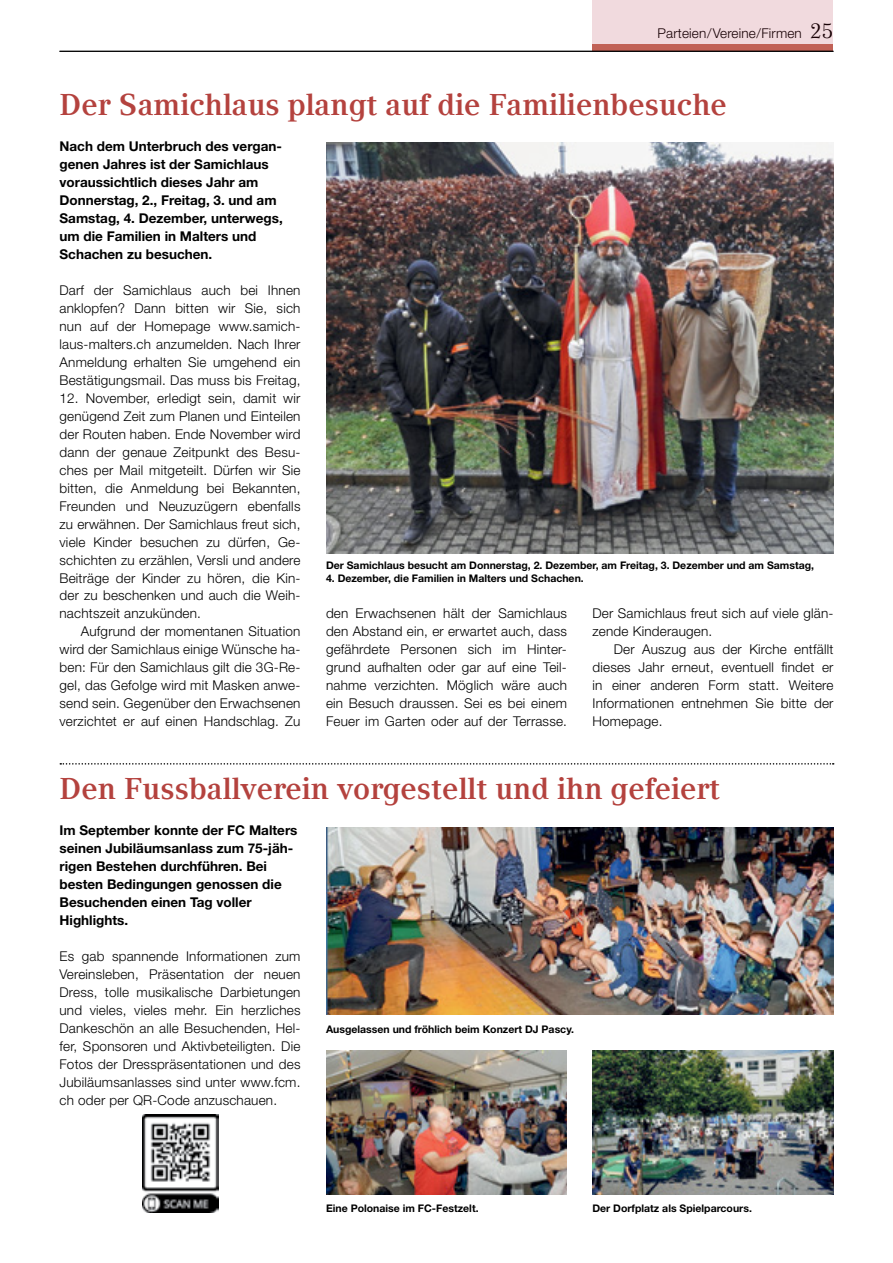
<style>
.page{position:relative;width:893px;height:1263px;background:#fff}
.page>*{position:absolute;margin:0;border:0;box-sizing:border-box;transform-origin:0 0}
.t1{font:700 30px "Compatil Text LT Com";letter-spacing:.005em;color:#b4423e}
.t2{font:300 13.5px/18px "Helvetica Neue LT Std";letter-spacing:.015em;color:#000;text-align:justify}
.t3{font:700 13.5px/18px "Helvetica Neue LT Std";color:#000}
.t4{font:700 10.5px "Helvetica Neue LT Std";color:#000}
.s1{font-family:"Compatil Text LT Com";font-weight:400;font-size:21px}
</style>
<div class="page">
<div style="left:592px;top:0;width:241px;height:51px;background:#f1dade"></div>
<div style="left:592px;top:45px;width:241px;height:6px;background:#c16156"></div>
<hr style="left:60px;top:51px;width:773px;height:1px;background:#000">
<img style="left:326px;top:142px;width:507px;height:411px">
<svg style="left:60px;top:763px;width:774px;height:2px"></svg>
<img style="left:142px;top:1114px;width:76px;height:99px">
<img style="left:326px;top:827px;width:507px;height:188px">
<img style="left:326px;top:1051px;width:241px;height:144px">
<img style="left:592px;top:1051px;width:241px;height:144px">
<p class="t2" style="left:657px;top:24px;width:177px">Parteien/Vereine/Firmen <span class="s1">25</span></p>
<h1 class="t1" style="left:60px;top:87px;width:669px">Der Samichlaus plangt auf die Familienbesuche</h1>
<p class="t3" style="left:60px;top:136px;width:225px">Nach dem Unterbruch des vergan&shy;genen Jahres ist der Samichlaus voraussichtlich dieses Jahr am<br>Donnerstag, 2., Freitag, 3. und am<br>Samstag, 4. Dezember, unterwegs, um die Familien in Malters und<br>Schachen zu besuchen.</p>
<p class="t2" style="left:60px;top:280px;width:242px">Darf der Samichlaus auch bei Ihnen anklopfen? Dann bitten wir Sie, sich nun auf der Homepage www.samich&shy;laus-malters.ch anzumelden. Nach Ihrer Anmeldung erhalten Sie umgehend ein Bestätigungsmail. Das muss bis Freitag,</p>
<p class="t2" style="left:60px;top:388px;width:242px">12. November, erledigt sein, damit wir genügend Zeit zum Planen und Einteilen der Routen haben. Ende November wird dann der genaue Zeitpunkt des Besu&shy;ches per Mail mitgeteilt. Dürfen wir Sie bitten, die Anmeldung bei Bekannten, Freunden und Neuzuzügern ebenfalls zu erwähnen. Der Samichlaus freut sich, viele Kinder besuchen zu dürfen, Ge&shy;schichten zu erzählen, Versli und andere Beiträge der Kinder zu hören, die Kin&shy;der zu beschenken und auch die Weih&shy;nachtszeit anzukünden.</p>
<p class="t2" style="left:60px;top:622px;width:242px;text-indent:21px">Aufgrund der momentanen Situation wird der Samichlaus einige Wünsche ha&shy;ben: Für den Samichlaus gilt die 3G-Re&shy;gel, das Gefolge wird mit Masken anwe&shy;send sein. Gegenüber den Erwachsenen verzichtet er auf einen Handschlag. Zu</p>
<p class="t4" style="left:326px;top:559px;width:490px">Der Samichlaus besucht am Donnerstag, 2. Dezember, am Freitag, 3. Dezember und am Samstag,</p>
<p class="t4" style="left:326px;top:572px;width:259px">4. Dezember, die Familien in Malters und Schachen.</p>
<p class="t2" style="left:326px;top:604px;width:242px">den Erwachsenen hält der Samichlaus den Abstand ein, er erwartet auch, dass gefährdete Personen sich im Hinter&shy;grund aufhalten oder gar auf eine Teil&shy;nahme verzichten. Möglich wäre auch ein Besuch draussen. Sei es bei einem Feuer im Garten oder auf der Terrasse.</p>
<p class="t2" style="left:592px;top:604px;width:242px">Der Samichlaus freut sich auf viele glän&shy;zende Kinderaugen.</p>
<p class="t2" style="left:592px;top:640px;width:242px;text-indent:21px">Der Auszug aus der Kirche entfällt dieses Jahr erneut, eventuell findet er in einer anderen Form statt. Weitere Informationen entnehmen Sie bitte der Homepage.</p>
<h1 class="t1" style="left:60px;top:771px;width:662px">Den Fussballverein vorgestellt und ihn gefeiert</h1>
<p class="t3" style="left:60px;top:820px;width:239px">Im September konnte der FC Malters seinen Jubiläumsanlass zum 75-jäh&shy;rigen Bestehen durchführen. Bei besten Bedingungen genossen die<br>Besuchenden einen Tag voller<br>Highlights.</p>
<p class="t2" style="left:60px;top:946px;width:242px">Es gab spannende Informationen zum Vereinsleben, Präsentation der neuen Dress, tolle musikalische Darbietungen und vieles, vieles mehr. Ein herzliches Dankeschön an alle Besuchenden, Hel&shy;fer, Sponsoren und Aktivbeteiligten. Die Fotos der Dresspräsentationen und des Jubiläumsanlasses sind unter www.fcm. ch oder per QR-Code anzuschauen.</p>
<p class="t4" style="left:326px;top:1022px;width:250px">Ausgelassen und fröhlich beim Konzert DJ Pascy.</p>
<p class="t4" style="left:326px;top:1202px;width:154px">Eine Polonaise im FC-Festzelt.</p>
<p class="t4" style="left:592px;top:1202px;width:161px">Der Dorfplatz als Spielparcours.</p>
</div>
